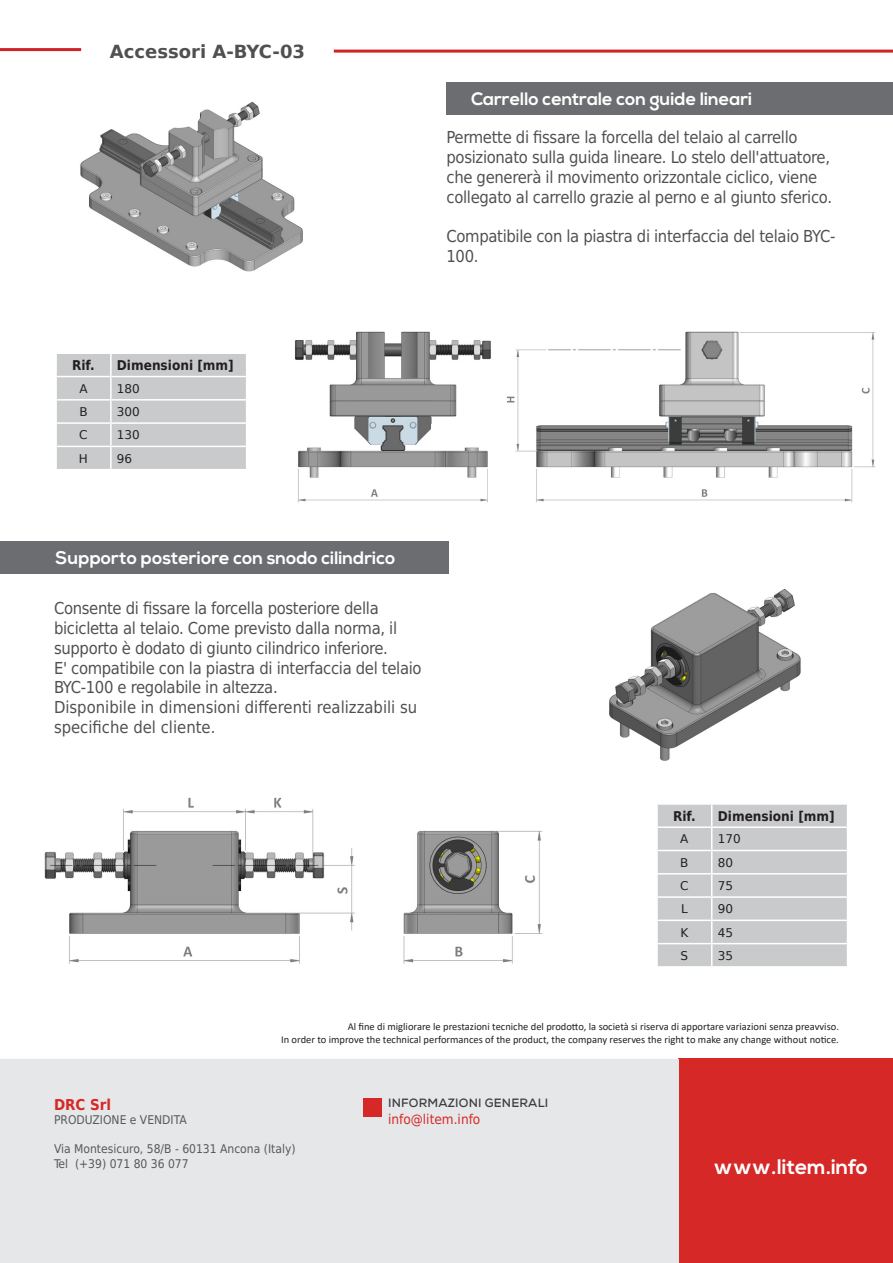
<style>
.page{position:relative;width:893px;height:1263px;background:#fff}
.page>*{position:absolute;margin:0;border:0;box-sizing:border-box;transform-origin:0 0}
.t1{font:700 21px "Nexa";color:#fff}
.t2{font:700 18px "Nexa";color:#fff}
.t3{font:700 18px "DejaVu Sans";color:#505052}
.t4{font:16.5px/19.8px "DejaVu Sans Condensed";letter-spacing:-.02em;color:#505052}
.t5{font:16.5px/19.8px "DejaVu Sans Condensed";color:#505052}
.t6{font:700 15px "DejaVu Sans Condensed";color:#d52827}
.t7{font:700 13.5px "DejaVu Sans Condensed";color:#231f20}
.t8{font:13.5px "DejaVu Sans Condensed";color:#d52827}
.t9{font:12px "DejaVu Sans Condensed";color:#57585a}
.t10{font:12px "DejaVu Sans";color:#231f20}
.t11{font:700 12px "Nexa";letter-spacing:.015em;color:#3e3e3f}
.t12{font:10.5px "Calibri";color:#231f20}
</style>
<div class="page">
<div style="left:679px;top:1059px;width:214px;height:204px;background:#d52827"></div>
<div style="left:0;top:1059px;width:679px;height:204px;background:#e6e7e9"></div>
<hr style="left:0;top:48px;width:81px;height:3px;background:#d1232a">
<hr style="left:334px;top:50px;width:559px;height:3px;background:#d1232a">
<div style="left:446px;top:82px;width:447px;height:32px;background:#6c6d70"></div>
<svg style="left:56px;top:354px;width:190px;height:115px;background:#cdced0"></svg>
<div style="left:0;top:541px;width:448px;height:32px;background:#6c6d70"></div>
<svg style="left:657px;top:804px;width:190px;height:162px;background:#cccdcf"></svg>
<img style="left:295px;top:331px;width:580px;height:172px">
<img style="left:44px;top:797px;width:499px;height:167px">
<img style="left:80px;top:101px;width:223px;height:171px">
<img style="left:609px;top:589px;width:192px;height:172px">
<div style="left:363px;top:1098px;width:18px;height:18px;background:#d52827"></div>
<p class="t3" style="left:110px;top:37px;width:197px">Accessori A-BYC-03</p>
<p class="t2" style="left:471px;top:88px;width:283px">Carrello centrale con guide lineari</p>
<p class="t4" style="left:446px;top:127px;width:387px">Permette di fissare la forcella del telaio al carrello posizionato sulla guida lineare. Lo stelo dell'attuatore, che genererà il movimento orizzontale ciclico, viene collegato al carrello grazie al perno e al giunto sferico.</p>
<p class="t4" style="left:446px;top:226px;width:390px">Compatibile con la piastra di interfaccia del telaio BYC-<br>100.</p>
<p class="t7" style="left:72px;top:354px;width:24px">Rif.</p>
<p class="t7" style="left:117px;top:354px;width:118px">Dimensioni [mm]</p>
<p class="t10" style="left:79px;top:378px;width:10px">A</p>
<p class="t10" style="left:117px;top:378px;width:24px">180</p>
<p class="t10" style="left:79px;top:401px;width:10px">B</p>
<p class="t10" style="left:117px;top:401px;width:24px">300</p>
<p class="t10" style="left:79px;top:424px;width:10px">C</p>
<p class="t10" style="left:117px;top:424px;width:24px">130</p>
<p class="t10" style="left:79px;top:448px;width:11px">H</p>
<p class="t10" style="left:117px;top:448px;width:17px">96</p>
<p class="t2" style="left:55px;top:547px;width:342px">Supporto posteriore con snodo cilindrico</p>
<p class="t4" style="left:54px;top:598px;width:345px">Consente di fissare la forcella posteriore della bicicletta al telaio. Come previsto dalla norma, il supporto è dodato di giunto cilindrico inferiore.</p>
<p class="t4" style="left:54px;top:657px;width:369px">E' compatibile con la piastra di interfaccia del telaio<br>BYC-100 e regolabile in altezza.</p>
<p class="t5" style="left:54px;top:697px;width:365px">Disponibile in dimensioni differenti realizzabili su specifiche del cliente.</p>
<p class="t7" style="left:673px;top:805px;width:24px">Rif.</p>
<p class="t7" style="left:718px;top:805px;width:118px">Dimensioni [mm]</p>
<p class="t10" style="left:680px;top:829px;width:10px">A</p>
<p class="t10" style="left:718px;top:829px;width:24px">170</p>
<p class="t10" style="left:680px;top:852px;width:10px">B</p>
<p class="t10" style="left:718px;top:852px;width:17px">80</p>
<p class="t10" style="left:680px;top:875px;width:10px">C</p>
<p class="t10" style="left:718px;top:875px;width:17px">75</p>
<p class="t10" style="left:681px;top:898px;width:8px">L</p>
<p class="t10" style="left:718px;top:898px;width:17px">90</p>
<p class="t10" style="left:680px;top:922px;width:9px">K</p>
<p class="t10" style="left:718px;top:922px;width:17px">45</p>
<p class="t10" style="left:681px;top:945px;width:9px">S</p>
<p class="t10" style="left:718px;top:945px;width:17px">35</p>
<p class="t12" style="left:348px;top:1019px;width:493px">Al fine di migliorare le prestazioni tecniche del prodotto, la società si riserva di apportare variazioni senza preavviso.</p>
<p class="t12" style="left:281px;top:1032px;width:559px">In order to improve the technical performances of the product, the company reserves the right to make any change without notice.</p>
<p class="t6" style="left:54px;top:1092px;width:59px">DRC Srl</p>
<p class="t9" style="left:54px;top:1109px;width:134px">PRODUZIONE e VENDITA</p>
<p class="t9" style="left:54px;top:1138px;width:243px">Via Montesicuro, 58/B - 60131 Ancona (Italy)</p>
<p class="t9" style="left:54px;top:1153px;width:136px">Tel (+39) 071 80 36 077</p>
<p class="t11" style="left:388px;top:1095px;width:162px">INFORMAZIONI GENERALI</p>
<p class="t8" style="left:388px;top:1107px;width:94px">info@litem.info</p>
<p class="t1" style="left:714px;top:1155px;width:156px">www.litem.info</p>
</div>
